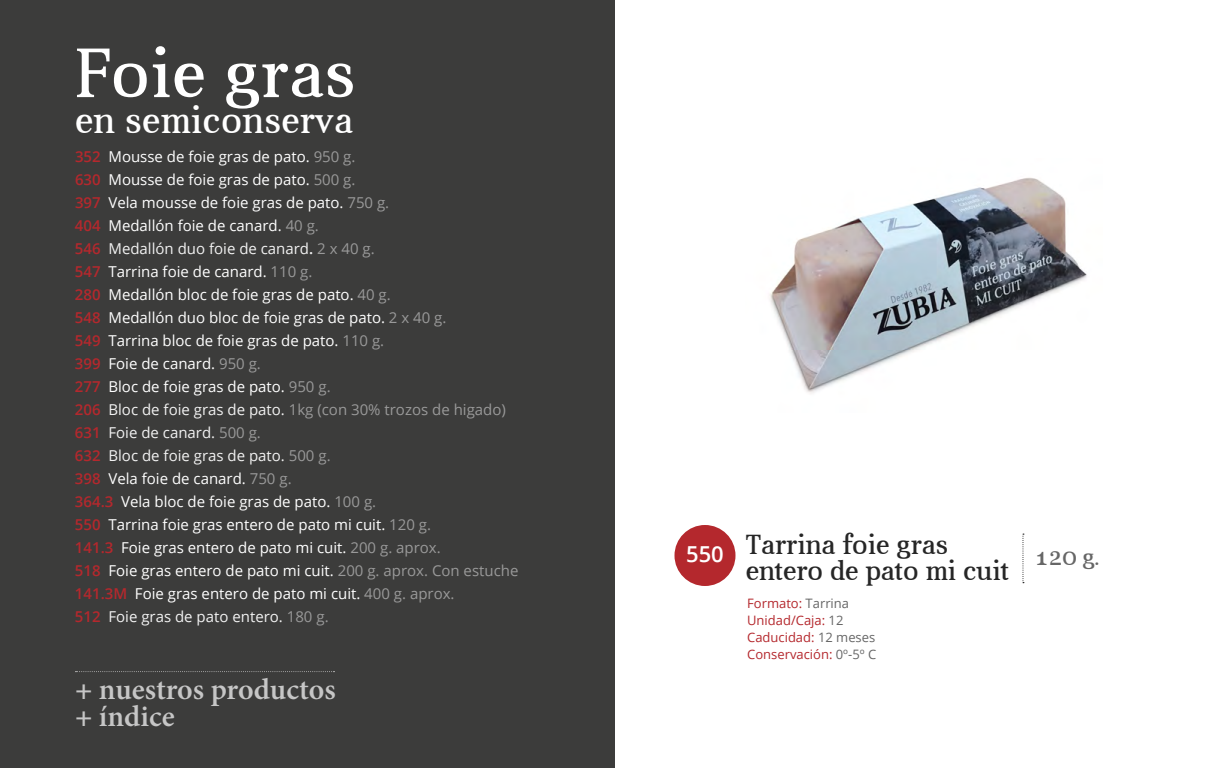
<style>
.page{position:relative;width:1230px;height:768px;background:#fff}
.page>*{position:absolute;margin:0;border:0;box-sizing:border-box;transform-origin:0 0}
.t1{font:70px "Aver";letter-spacing:.01em;color:#fff}
.t2{font:38px "Aver";letter-spacing:.01em;color:#fff}
.t3{font:600 30px/27px "Minion Pro";color:#c6c6c6}
.t4{font:28px/26px "Aver";color:#262626}
.t5{font:24px "Aver";color:#666}
.t6{font:600 22px "Open Sans";color:#fff}
.t7{font:15px/23px "Open Sans";color:#fff}
.t8{font:13px/17px "Open Sans";color:#b4282d}
.s1{font-weight:600;color:#b4282d}
.s2{color:#999}
.s3{color:#f2f2f2}
.s4{font-weight:600;color:#f2f2f2}
.s5{font-weight:700}
.s6{color:#666}
</style>
<div class="page">
<div style="left:0;top:0;width:615px;height:768px;background:#3c3c3b"></div>
<img style="left:769px;top:177px;width:318px;height:217px">
<div style="left:674px;top:525px;width:62px;height:61px;background:#b4282d;border-radius:50%"></div>
<svg style="left:1022px;top:534px;width:2px;height:49px"></svg>
<svg style="left:76px;top:671px;width:259px;height:1px"></svg>
<h1 class="t1" style="left:75px;top:35px;width:282px">Foie gras</h1>
<h2 class="t2" style="left:75px;top:99px;width:280px">en semiconserva</h2>
<p class="t7" style="left:75px;top:145px;width:445px"><span class="s1">352</span> Mousse de foie gras de pato. <span class="s2">950 g.<br></span><span class="s1">630</span> Mousse de foie gras de pato. <span class="s2">500 g.<br></span><span class="s1">397</span> Vela mousse de foie gras de pato. <span class="s2">750 g.<br></span><span class="s1">404</span> Medallón foie de canard. <span class="s2">40 g.<br></span><span class="s1">546</span> <span class="s3">Medallón duo foie de canard</span><span class="s4">.</span> <span class="s2">2 x 40 g.<br></span><span class="s1">547</span> Tarrina foie de canard. <span class="s2">110 g.<br></span><span class="s1">280</span> Medallón bloc de foie gras de pato. <span class="s2">40 g.<br></span><span class="s1">548</span> Medallón duo bloc de foie gras de pato. <span class="s2">2 x 40 g.<br></span><span class="s1">549</span> Tarrina bloc de foie gras de pato. <span class="s2">110 g.<br></span><span class="s1">399</span> Foie de canard. <span class="s2">950 g.<br></span><span class="s1">277</span> Bloc de foie gras de pato. <span class="s2">950 g.<br></span><span class="s1">206</span> <span class="s3">Bloc de foie gras de pato.</span> <span class="s2">1kg (con 30% trozos de higado)<br></span><span class="s1">631</span> <span class="s3">Foie de canard.</span> <span class="s2">500 g.<br></span><span class="s1">632</span> <span class="s3">Bloc de foie gras de pato.</span> <span class="s2">500 g.<br></span><span class="s1">398</span> Vela foie de canard. <span class="s2">750 g.<br></span><span class="s1">364.3</span> Vela bloc de foie gras de pato. <span class="s2">100 g.<br></span><span class="s1">550</span> Tarrina foie gras entero de pato mi cuit. <span class="s2">120 g.<br></span><span class="s1">141.3</span> Foie gras entero de pato mi cuit. <span class="s2">200 g. aprox.<br></span><span class="s1">518</span> Foie gras entero de pato mi cuit. <span class="s2">200 g. aprox. Con estuche </span><span class="s1">141.3M</span> Foie gras entero de pato mi cuit. <span class="s2">400 g. aprox.<br></span><span class="s1">512</span> <span class="s3">Foie gras de pato entero.</span> <span class="s2">180 g.</span></p>
<h3 class="t3" style="left:75px;top:676px;width:262px"><span class="s5">+</span> nuestros productos <span class="s5">+</span> índice</h3>
<h3 class="t4" style="left:746px;top:532px;width:265px">Tarrina foie gras entero de pato mi cuit</h3>
<h3 class="t6" style="left:686px;top:539px;width:39px">550</h3>
<h3 class="t5" style="left:1035px;top:544px;width:66px">120 g.</h3>
<p class="t8" style="left:747px;top:594px;width:131px">Formato: <span class="s6">Tarrina<br></span>Unidad/Caja: <span class="s6">12<br></span>Caducidad: <span class="s6">12 meses<br></span>Conservación: <span class="s6">0º-5º C</span></p>
</div>
